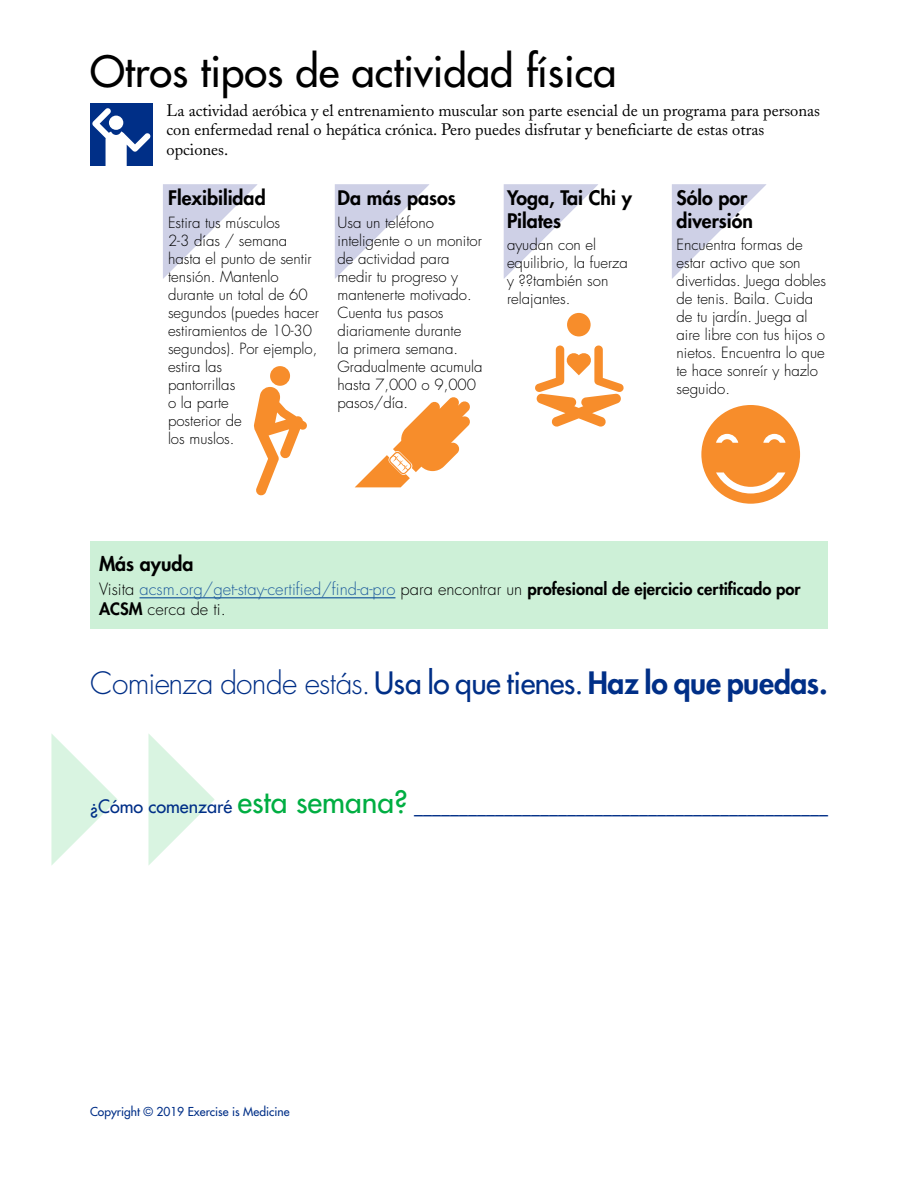
<style>
.page{position:relative;width:918px;height:1188px;background:#fff}
.page>*{position:absolute;margin:0;border:0;box-sizing:border-box;transform-origin:0 0}
.t1{font:42px "Futura";color:#000}
.t2{font:300 30px "Futura";letter-spacing:-.02em;color:#002f87}
.t3{font:800 19.5px/22.5px "Futura";color:#000}
.t4{font:18px "Futura";color:#002f87}
.t5{font:16.5px/19.5px "Adobe Caslon";color:#000}
.t6{font:800 16.5px/19.5px "Futura";color:#000}
.t7{font:300 15px/18px "Futura";color:#000}
.t8{font:12px "Futura";color:#002f87}
.s1{font-weight:300}
.s2{font-weight:300;color:#215e9e}
.s3{font-weight:400}
.s4{font-weight:800}
.s5{font-size:30px;color:#00ae42}
</style>
<div class="page">
<div style="left:90px;top:542px;width:738px;height:87px;background:#cdf0d7"></div>
<hr style="left:140px;top:597px;width:255px;height:1px;background:#215e9e">
<div style="left:90px;top:103px;width:63px;height:63px;background:#002f87"></div>
<svg style="left:92px;top:108px;width:58px;height:58px"></svg>
<svg style="left:163px;top:184px;width:94px;height:95px"></svg>
<svg style="left:335px;top:184px;width:94px;height:95px"></svg>
<svg style="left:504px;top:184px;width:94px;height:95px"></svg>
<svg style="left:672px;top:184px;width:94px;height:95px"></svg>
<svg style="left:355px;top:397px;width:115px;height:90px"></svg>
<svg style="left:535px;top:313px;width:89px;height:114px"></svg>
<svg style="left:254px;top:366px;width:53px;height:129px"></svg>
<svg style="left:701px;top:405px;width:99px;height:99px"></svg>
<h1 class="t1" style="left:90px;top:44px;width:528px">Otros tipos de actividad física</h1>
<p class="t5" style="left:166px;top:101px;width:655px">La actividad aeróbica y el entrenamiento muscular son parte esencial de un programa para personas con enfermedad renal o hepática crónica. Pero puedes disfrutar y beneficiarte de estas otras opciones.</p>
<h3 class="t3" style="left:168px;top:187px;width:99px">Flexibilidad</h3>
<p class="t7" style="left:168px;top:214px;width:152px">Estira tus músculos<br>2-3 días / semana hasta el punto de sentir tensión. Mantenlo durante un total de 60 segundos (puedes hacer estiramientos de 10-30 segundos). Por ejemplo, estira las<br>pantorrillas<br>o la parte<br>posterior de<br>los muslos.</p>
<h3 class="t3" style="left:507px;top:187px;width:126px">Yoga, Tai Chi y<br>Pilates</h3>
<p class="t7" style="left:507px;top:236px;width:122px">ayudan con el equilibrio, la fuerza y ??también son relajantes.</p>
<h3 class="t3" style="left:676px;top:187px;width:78px">Sólo por diversión</h3>
<p class="t7" style="left:676px;top:236px;width:151px">Encuentra formas de estar activo que son divertidas. Juega dobles de tenis. Baila. Cuida de tu jardín. Juega al aire libre con tus hijos o nietos. Encuentra lo que te hace sonreír y hazlo seguido.</p>
<h3 class="t3" style="left:338px;top:187px;width:120px">Da más pasos</h3>
<p class="t7" style="left:338px;top:214px;width:147px">Usa un teléfono inteligente o un monitor de actividad para medir tu progreso y mantenerte motivado.<br>Cuenta tus pasos diariamente durante<br>la primera semana.<br>Gradualmente acumula hasta 7,000 o 9,000 pasos/día.</p>
<h3 class="t3" style="left:99px;top:553px;width:96px">Más ayuda</h3>
<p class="t6" style="left:99px;top:579px;width:703px"><span class="s1">Visita</span> <span class="s2">acsm.org/get-stay-certified/find-a-pro</span> <span class="s1">para encontrar un</span> profesional de ejercicio certificado por<br>ACSM <span class="s1">cerca de ti.</span></p>
<h2 class="t2" style="left:90px;top:664px;width:739px">Comienza donde estás. <span class="s3">Usa lo que tienes.</span> <span class="s4">Haz lo que puedas.</span></h2>
<p class="t4" style="left:90px;top:795px;width:740px">¿Cómo comenzaré <span class="s5">esta semana?</span> ______________________________________________</p>
<p class="t8" style="left:90px;top:1104px;width:201px">Copyright © 2019 Exercise is Medicine</p>
</div>
